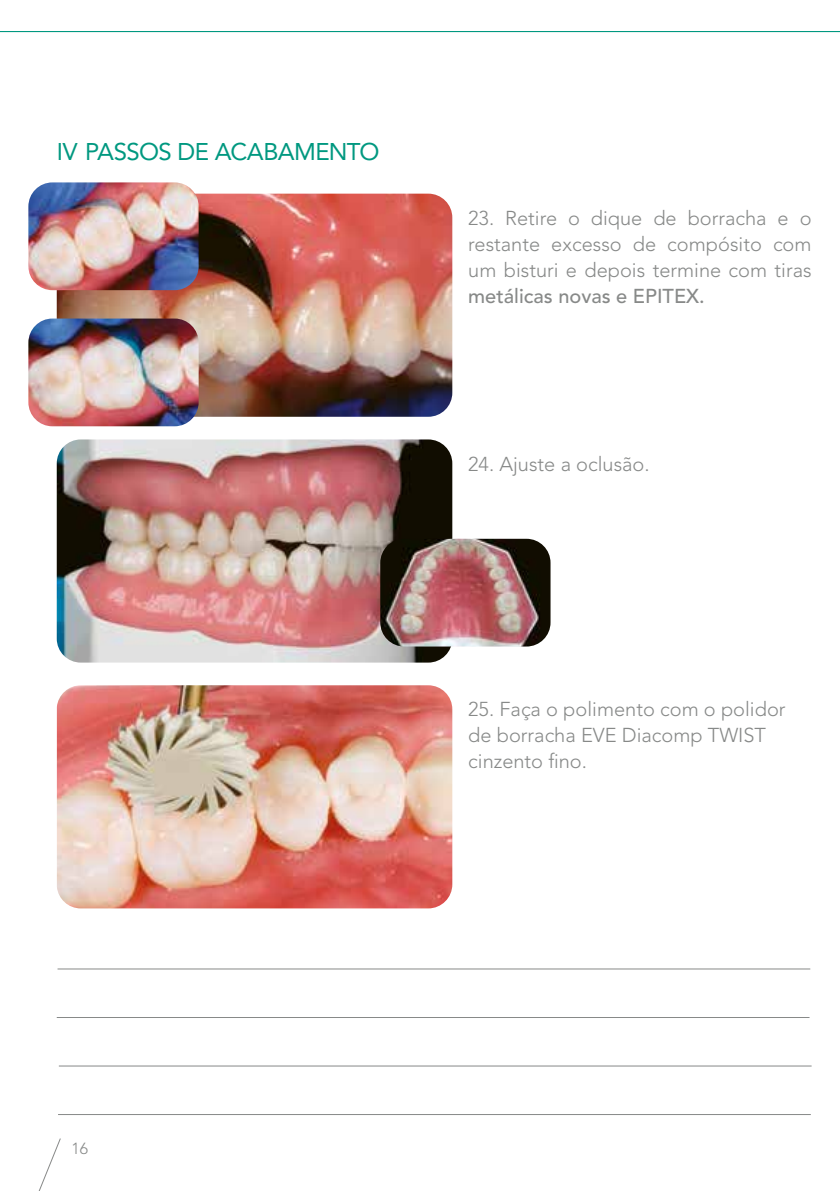
<style>
.page{position:relative;width:840px;height:1191px;background:#fff}
.page>*{position:absolute;margin:0;border:0;box-sizing:border-box;transform-origin:0 0}
.t1{font:24px "Avenir LT Std";letter-spacing:-.025em;color:#009880}
.t2{font:300 20px/26px "Avenir LT Std";color:#878988;text-align:justify}
.t3{font:500 20px "Avenir LT Std";color:#878988}
.t4{font:300 16px "Avenir LT Std";color:#878988}
</style>
<div class="page">
<svg style="left:38px;top:1138px;width:23px;height:53px"></svg>
<img style="left:57px;top:194px;width:395px;height:223px">
<img style="left:57px;top:685px;width:395px;height:223px">
<hr style="left:57px;top:968px;width:752px;height:1px;background:#878988">
<hr style="left:57px;top:1017px;width:752px;height:1px;background:#878988">
<hr style="left:59px;top:1065px;width:752px;height:1px;background:#878988">
<hr style="left:58px;top:1114px;width:752px;height:1px;background:#878988">
<img style="left:57px;top:439px;width:395px;height:223px">
<img style="left:380px;top:539px;width:170px;height:107px">
<img style="left:28px;top:318px;width:170px;height:108px">
<img style="left:28px;top:182px;width:170px;height:108px">
<hr style="left:0;top:31px;width:839px;height:1px;background:#009880">
<p class="t1" style="left:57px;top:138px;width:324px">IV PASSOS DE ACABAMENTO</p>
<p class="t2" style="left:468px;top:205px;width:345px">23. Retire o dique de borracha e o restante excesso de compósito com um bisturi e depois termine com tiras</p>
<p class="t3" style="left:468px;top:284px;width:238px">metálicas novas e EPITEX.</p>
<p class="t2" style="left:468px;top:451px;width:183px">24. Ajuste a oclusão.</p>
<p class="t2" style="left:468px;top:696px;width:318px;text-align:left">25. Faça o polimento com o polidor de borracha EVE Diacomp TWIST cinzento fino.</p>
<p class="t4" style="left:71px;top:1138px;width:18px">16</p>
</div>
